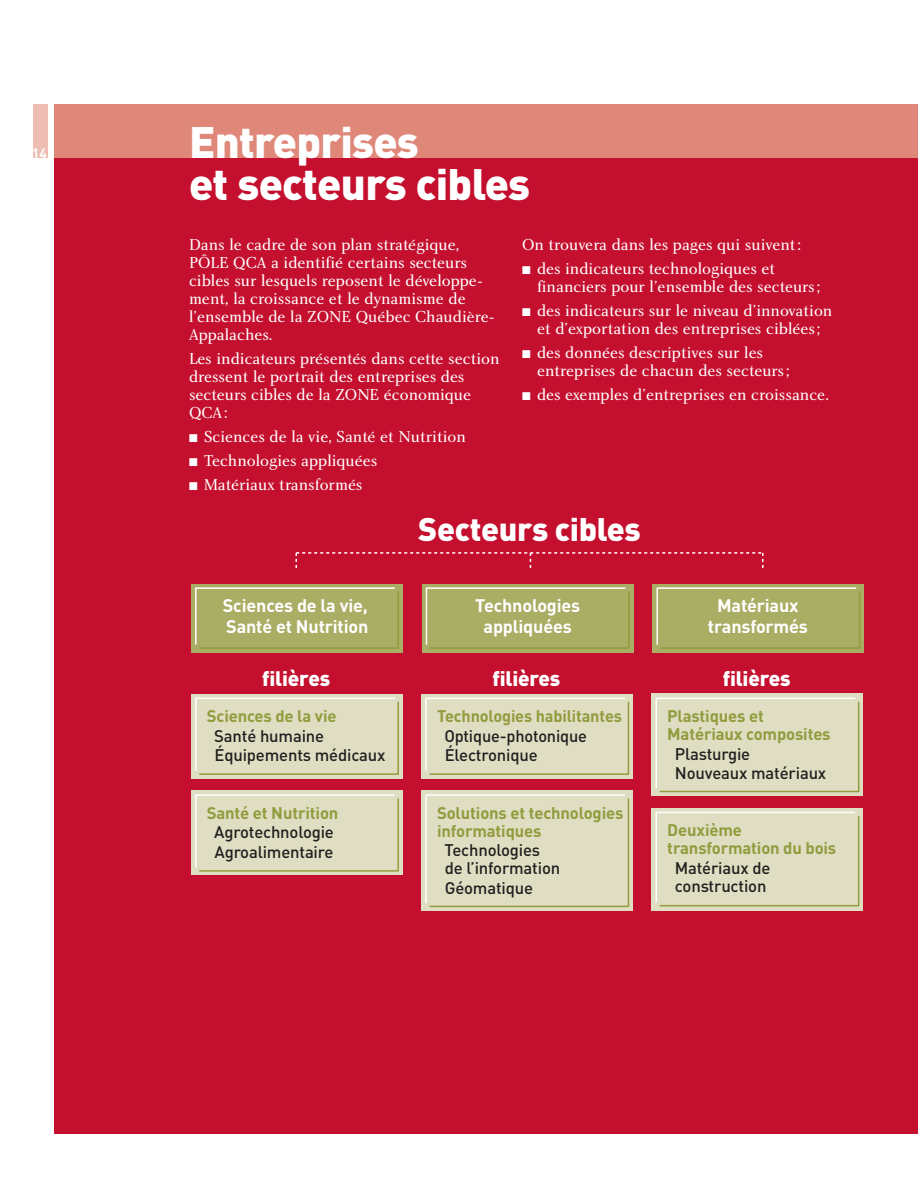
<style>
.page{position:relative;width:918px;height:1188px;background:#fff}
.page>*{position:absolute;margin:0;border:0;box-sizing:border-box;transform-origin:0 0}
.t1{font:900 43.5px/42px "DIN";letter-spacing:-.015em;color:#fff}
.t2{font:900 32.25px "DIN";letter-spacing:-.01em;color:#fff}
.t3{font:900 20.7px "DIN";letter-spacing:-.01em;color:#fff}
.t4{font:700 18px/21.8px "DIN";letter-spacing:-.01em;color:#fff;text-align:center}
.t5{font:500 16.65px/19.6px "DIN";letter-spacing:-.01em;color:#231f1f}
.t6{font:700 16.65px/18px "DIN";letter-spacing:-.01em;color:#929b3d}
.t7{font:16.5px/18px "Charlotte Book Plain";color:#fff}
.t8{font:700 13.5px "DIN";color:#fff}
</style>
<div class="page">
<div style="left:54px;top:104px;width:864px;height:54px;background:#df887a"></div>
<div style="left:33px;top:104px;width:15px;height:54px;background:#eebeb3"></div>
<div style="left:54px;top:158px;width:864px;height:976px;background:#c40f2e"></div>
<div style="left:191px;top:584px;width:212px;height:69px;background:#aaad64"></div>
<svg style="left:195px;top:587px;width:204px;height:62px"></svg>
<div style="left:422px;top:584px;width:211px;height:69px;background:#aaad64"></div>
<svg style="left:425px;top:587px;width:205px;height:62px"></svg>
<div style="left:653px;top:584px;width:211px;height:69px;background:#aaad64"></div>
<svg style="left:656px;top:587px;width:205px;height:62px"></svg>
<svg style="left:296px;top:552px;width:468px;height:16px"></svg>
<div style="left:191px;top:694px;width:212px;height:85px;background:#dfdec3"></div>
<svg style="left:195px;top:697px;width:204px;height:78px"></svg>
<div style="left:191px;top:791px;width:212px;height:84px;background:#dfdec3"></div>
<svg style="left:195px;top:794px;width:204px;height:78px"></svg>
<div style="left:421px;top:694px;width:212px;height:85px;background:#dfdec3"></div>
<svg style="left:425px;top:697px;width:205px;height:78px"></svg>
<div style="left:421px;top:791px;width:212px;height:120px;background:#dfdec3"></div>
<svg style="left:425px;top:794px;width:205px;height:114px"></svg>
<div style="left:652px;top:694px;width:211px;height:102px;background:#dfdec3"></div>
<svg style="left:655px;top:697px;width:205px;height:96px"></svg>
<div style="left:652px;top:808px;width:211px;height:102px;background:#dfdec3"></div>
<svg style="left:655px;top:811px;width:205px;height:96px"></svg>
<p class="t8" style="left:32px;top:149px;width:16px">14</p>
<h1 class="t1" style="left:189px;top:127px;width:343px">Entreprises<br>et secteurs cibles</h1>
<p class="t7" style="left:189px;top:237px;width:307px">Dans le cadre de son plan stratégique, PÔLE QCA a identifié certains secteurs cibles sur lesquels reposent le développe&shy;ment, la croissance et le dynamisme de l’ensemble de la ZONE Québec Chaudière-Appalaches.</p>
<p class="t7" style="left:189px;top:351px;width:312px">Les indicateurs présentés dans cette section dressent le portrait des entreprises des secteurs cibles de la ZONE économique<br>QCA:</p>
<p class="t7" style="left:189px;top:429px;width:278px">■ Sciences de la vie, Santé et Nutrition</p>
<p class="t7" style="left:189px;top:453px;width:190px">■ Technologies appliquées</p>
<p class="t7" style="left:189px;top:477px;width:175px">■ Matériaux transformés</p>
<p class="t7" style="left:522px;top:237px;width:281px">On trouvera dans les pages qui suivent:</p>
<p class="t7" style="left:537px;top:261px;width:285px;text-indent:-15px">■ des indicateurs technologiques et financiers pour l’ensemble des secteurs;</p>
<p class="t7" style="left:522px;top:303px;width:312px;text-align:center">■ des indicateurs sur le niveau d’innovation et d’exportation des entreprises ciblées;</p>
<p class="t7" style="left:537px;top:345px;width:254px;text-indent:-15px">■ des données descriptives sur les entreprises de chacun des secteurs;</p>
<p class="t7" style="left:522px;top:387px;width:308px">■ des exemples d’entreprises en croissance.</p>
<h2 class="t2" style="left:418px;top:518px;width:224px">Secteurs cibles</h2>
<p class="t4" style="left:223px;top:596px;width:147px;text-align:left">Sciences de la vie,<br>Santé et Nutrition</p>
<p class="t4" style="left:475px;top:596px;width:107px">Technologies appliquées</p>
<p class="t4" style="left:708px;top:596px;width:101px">Matériaux transformés</p>
<p class="t3" style="left:262px;top:672px;width:69px">filières</p>
<p class="t6" style="left:207px;top:709px;width:131px">Sciences de la vie</p>
<p class="t5" style="left:214px;top:728px;width:173px">Santé humaine<br>Équipements médicaux</p>
<p class="t6" style="left:207px;top:806px;width:133px">Santé et Nutrition</p>
<p class="t5" style="left:214px;top:825px;width:121px">Agrotechnologie<br>Agroalimentaire</p>
<p class="t3" style="left:493px;top:672px;width:69px">filières</p>
<p class="t6" style="left:437px;top:709px;width:186px">Technologies habilitantes</p>
<p class="t5" style="left:444px;top:728px;width:144px">Optique-photonique<br>Électronique</p>
<p class="t6" style="left:437px;top:806px;width:188px">Solutions et technologies informatiques</p>
<p class="t5" style="left:444px;top:843px;width:117px;line-height:18px">Technologies de l’information</p>
<p class="t5" style="left:445px;top:880px;width:90px">Géomatique</p>
<p class="t3" style="left:723px;top:672px;width:69px">filières</p>
<p class="t6" style="left:667px;top:709px;width:165px">Plastiques et<br>Matériaux composites</p>
<p class="t5" style="left:675px;top:746px;width:153px">Plasturgie<br>Nouveaux matériaux</p>
<p class="t6" style="left:667px;top:823px;width:171px">Deuxième transformation du bois</p>
<p class="t5" style="left:675px;top:861px;width:97px;line-height:18px">Matériaux de construction</p>
</div>
